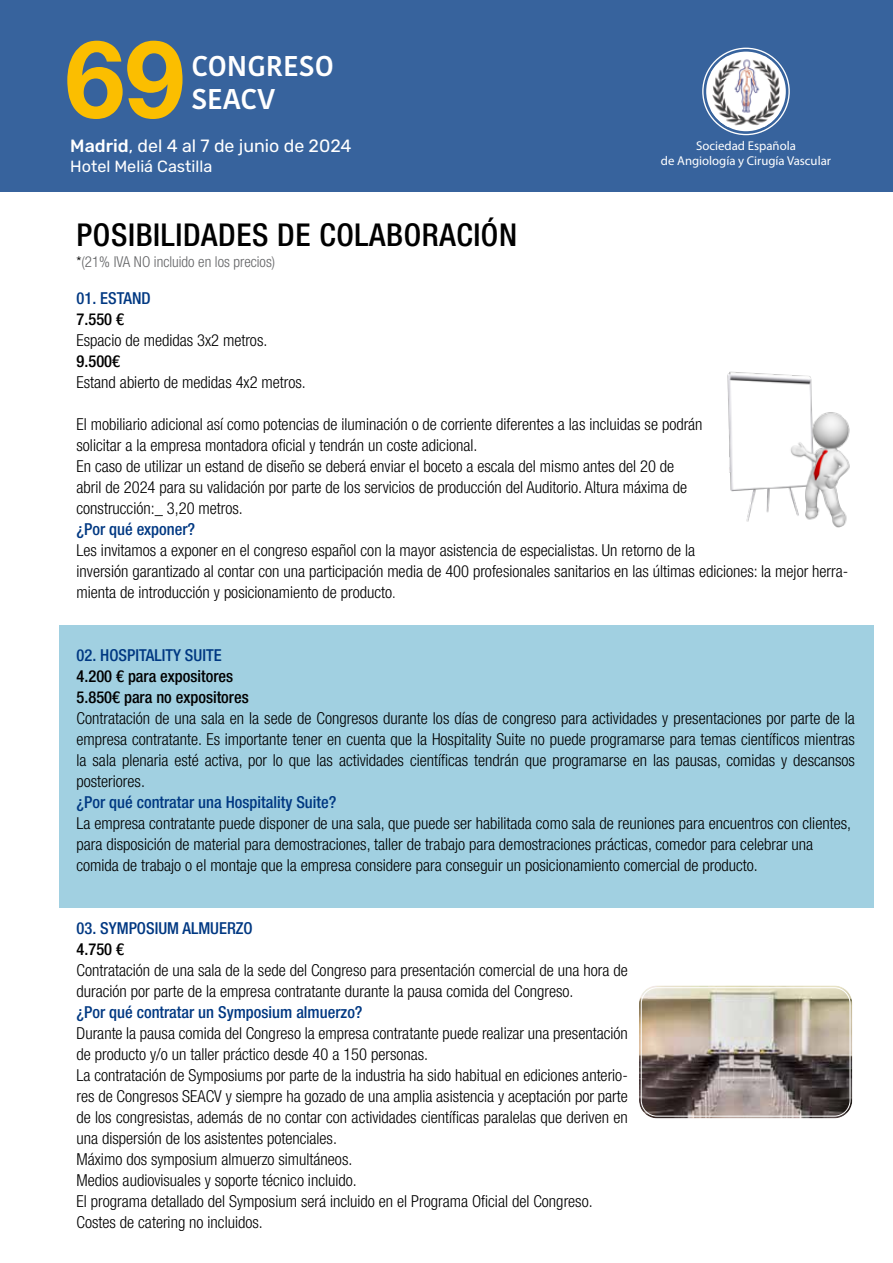
<style>
.page{position:relative;width:893px;height:1263px;background:#fff}
.page>*{position:absolute;margin:0;border:0;box-sizing:border-box;transform-origin:0 0}
.t1{font:700 107.7px "Helvetica Neue";color:#fbbe00}
.t2{font:500 condensed 31.5px "Helvetica Neue LT Com";letter-spacing:.02em;color:#000}
.t3{font:600 28.5px/33px "Kohinoor Devanagari";color:#fff}
.t4{font:17.7px "Rubik";color:#fff}
.t5{font:300 condensed 16.5px/21px "Helvetica Neue LT Com";color:#000}
.t6{font:500 condensed 16.5px "Helvetica Neue LT Com";color:#003882}
.t7{font:500 condensed 16.5px/21px "Helvetica Neue LT Com";color:#000}
.t8{font:16.2px "Rubik";color:#fff}
.t9{font:300 condensed 15px "Helvetica Neue LT Com";color:#646567}
.t10{font:12.75px/14.4px "Myriad Pro";color:#fff;text-align:center}
.s1{font-weight:500}
.s2{color:#000}
.s3{font-size:15px}
</style>
<div class="page">
<div style="left:59px;top:625px;width:815px;height:283px;background:#a1d0e1"></div>
<img style="left:727px;top:371px;width:123px;height:156px">
<img style="left:640px;top:987px;width:211px;height:130px">
<div style="left:636px;top:983px;width:219px;height:138px;border:3px solid #fff;border-radius:19px"></div>
<div style="left:641px;top:987px;width:209px;height:129px;border:1px solid #fff;border-radius:16px"></div>
<div style="left:0;top:0;width:893px;height:192px;background:#37639d"></div>
<div style="left:706px;top:52px;width:80px;height:79px;background:#fff;border-radius:50%"></div>
<img style="left:711px;top:57px;width:68px;height:70px">
<div style="left:709px;top:54px;width:74px;height:75px;border:1px solid #fff;border-radius:50%"></div>
<h1 class="t1" style="left:65px;top:-5px;width:121px">69</h1>
<h3 class="t3" style="left:191px;top:50px;width:144px">CONGRESO<br>SEACV</h3>
<p class="t4" style="left:70px;top:136px;width:283px"><span class="s1">Madrid</span>, del 4 al 7 de junio de 2024</p>
<p class="t8" style="left:70px;top:157px;width:144px">Hotel Meliá Castilla</p>
<p class="t10" style="left:661px;top:139px;width:172px">Sociedad Española<br>de Angiología y Cirugía Vascular</p>
<h2 class="t2" style="left:77px;top:216px;width:442px">POSIBILIDADES DE COLABORACIÓN</h2>
<p class="t9" style="left:77px;top:253px;width:200px"><span class="s2">*</span>(21% IVA NO incluido en los precios)</p>
<p class="t6" style="left:77px;top:288px;width:76px">01. ESTAND</p>
<p class="t7" style="left:77px;top:309px;width:49px">7.550 €</p>
<p class="t5" style="left:77px;top:330px;width:192px">Espacio de medidas 3x2 metros.</p>
<p class="t7" style="left:77px;top:351px;width:45px">9.500€</p>
<p class="t5" style="left:77px;top:372px;width:231px">Estand abierto de medidas 4x2 metros.</p>
<p class="t5" style="left:77px;top:414px;width:628px">El mobiliario adicional así como potencias de iluminación o de corriente diferentes a las incluidas se podrán solicitar a la empresa montadora oficial y tendrán un coste adicional.<br>En caso de utilizar un estand de diseño se deberá enviar el boceto a escala del mismo antes del 20 de abril de 2024 para su validación por parte de los servicios de producción del Auditorio. Altura máxima de construcción:_ 3,20 metros.</p>
<p class="t6" style="left:77px;top:519px;width:120px">¿Por qué exponer?</p>
<p class="t5" style="left:77px;top:540px;width:773px">Les invitamos a exponer en el congreso español con la mayor asistencia de especialistas. Un retorno de la<br>inversión garantizado al contar con una participación media de 400 profesionales sanitarios en las últimas ediciones: la mejor herra&shy;mienta de introducción y posicionamiento de producto<span class="s3">.</span></p>
<p class="t6" style="left:77px;top:645px;width:147px">02. HOSPITALITY SUITE</p>
<p class="t7" style="left:77px;top:666px;width:174px">4.200 € para expositores<br>5.850€ para no expositores</p>
<p class="t5" style="left:77px;top:708px;width:780px;text-align:justify">Contratación de una sala en la sede de Congresos durante los días de congreso para actividades y presentaciones por parte de la empresa contratante. Es importante tener en cuenta que la Hospitality Suite no puede programarse para temas científicos mientras la sala plenaria esté activa, por lo que las actividades científicas tendrán que programarse en las pausas, comidas y descansos posteriores.</p>
<p class="t6" style="left:77px;top:792px;width:261px">¿Por qué contratar una Hospitality Suite?</p>
<p class="t5" style="left:77px;top:813px;width:776px">La empresa contratante puede disponer de una sala, que puede ser habilitada como sala de reuniones para encuentros con clientes, para disposición de material para demostraciones, taller de trabajo para demostraciones prácticas, comedor para celebrar una comida de trabajo o el montaje que la empresa considere para conseguir un posicionamiento comercial de producto.</p>
<p class="t6" style="left:77px;top:918px;width:178px">03. SYMPOSIUM ALMUERZO</p>
<p class="t7" style="left:77px;top:939px;width:49px">4.750 €</p>
<p class="t5" style="left:77px;top:960px;width:553px">Contratación de una sala de la sede del Congreso para presentación comercial de una hora de duración por parte de la empresa contratante durante la pausa comida del Congreso.</p>
<p class="t6" style="left:77px;top:1002px;width:288px">¿Por qué contratar un Symposium almuerzo?</p>
<p class="t5" style="left:77px;top:1023px;width:553px">Durante la pausa comida del Congreso la empresa contratante puede realizar una presentación de producto y/o un taller práctico desde 40 a 150 personas.<br>La contratación de Symposiums por parte de la industria ha sido habitual en ediciones anterio&shy;res de Congresos SEACV y siempre ha gozado de una amplia asistencia y aceptación por parte de los congresistas, además de no contar con actividades científicas paralelas que deriven en una dispersión de los asistentes potenciales.<br>Máximo dos symposium almuerzo simultáneos.<br>Medios audiovisuales y soporte técnico incluido.<br>El programa detallado del Symposium será incluido en el Programa Oficial del Congreso.<br>Costes de catering no incluidos.</p>
</div>
